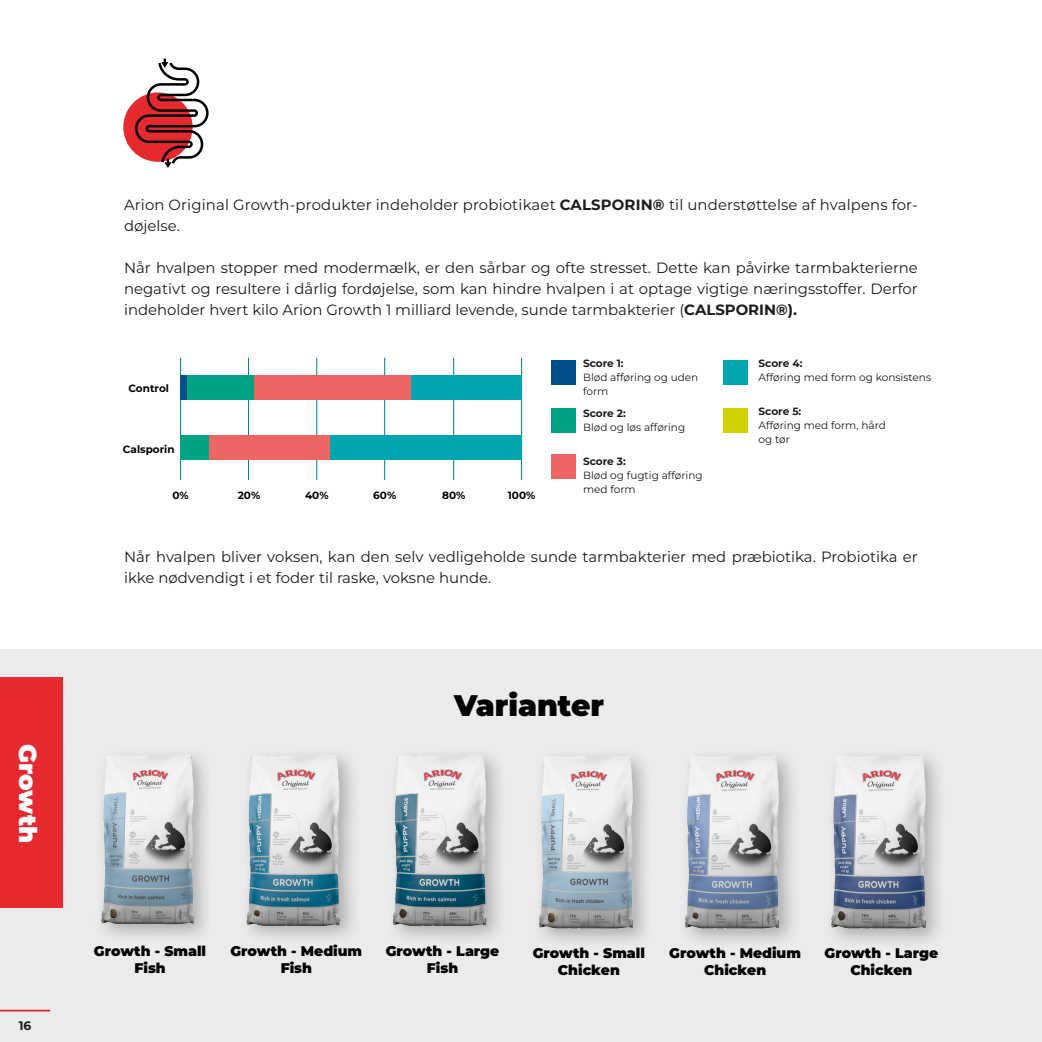
<style>
.page{position:relative;width:1042px;height:1042px;background:#fff}
.page>*{position:absolute;margin:0;border:0;box-sizing:border-box;transform-origin:0 0}
.Headline_2_-_17_pkt___-_sort{font:900 29.75px "Montserrat";color:#020304}
.t1{font:900 24.5px "Montserrat";color:#fff}
.t2{font:14.88px/21px "Montserrat";color:#1d1d1b}
.Headline_2_-_17_pkt___-_sort-2{font:900 14px "Montserrat";color:#020304}
.t3{font:700 12.25px "Montserrat";color:#1d1d1b}
.t4{font:10.5px/14px "Montserrat";color:#1d1d1b}
.t5{font:700 10.5px "Montserrat";letter-spacing:-.005em;color:#1d1d1b}
.t6{font:700 10.5px "Montserrat";color:#020203}
.s1{font-weight:700}
</style>
<div class="page">
<div style="left:0;top:649px;width:1042px;height:393px;background:#ebebeb"></div>
<img style="left:101px;top:754px;width:105px;height:183px">
<img style="left:246px;top:755px;width:107px;height:183px">
<img style="left:392px;top:755px;width:107px;height:184px">
<img style="left:539px;top:755px;width:107px;height:187px">
<img style="left:685px;top:755px;width:107px;height:187px">
<img style="left:792px;top:755px;width:147px;height:187px">
<div style="left:123px;top:92px;width:70px;height:70px;background:#e6292e;border-radius:50%"></div>
<svg style="left:135px;top:59px;width:74px;height:109px"></svg>
<div style="left:551px;top:360px;width:24px;height:25px;background:#00508c"></div>
<div style="left:723px;top:360px;width:24px;height:25px;background:#00a5b2"></div>
<div style="left:551px;top:408px;width:24px;height:25px;background:#00a484"></div>
<div style="left:723px;top:408px;width:24px;height:25px;background:#d3d200"></div>
<div style="left:551px;top:454px;width:24px;height:25px;background:#ec6763"></div>
<hr style="left:180px;top:358px;width:1px;height:122px;background:#00829d">
<hr style="left:248px;top:358px;width:1px;height:122px;background:#00829d">
<hr style="left:316px;top:358px;width:1px;height:122px;background:#00829d">
<hr style="left:384px;top:358px;width:1px;height:122px;background:#00829d">
<hr style="left:453px;top:358px;width:1px;height:122px;background:#00829d">
<hr style="left:521px;top:358px;width:1px;height:122px;background:#00829d">
<div style="left:180px;top:375px;width:10px;height:24px;background:#00508c"></div>
<div style="left:180px;top:436px;width:29px;height:24px;background:#00a481"></div>
<div style="left:188px;top:375px;width:66px;height:24px;background:#00a484"></div>
<div style="left:254px;top:375px;width:158px;height:24px;background:#ec6763"></div>
<div style="left:412px;top:375px;width:110px;height:24px;background:#00a5b2"></div>
<div style="left:329px;top:436px;width:193px;height:24px;background:#00a5b2"></div>
<div style="left:209px;top:436px;width:120px;height:24px;background:#ec6763"></div>
<div style="left:0;top:677px;width:63px;height:231px;background:#e6292e"></div>
<h2 class="t1" style="left:44px;top:744px;width:100px;rotate:90deg">Growth</h2>
<p class="t3" style="left:19px;top:1017px;width:14px">16</p>
<p class="t2" style="left:124px;top:194px;width:795px">Arion Original Growth-produkter indeholder probiotikaet <span class="s1">CALSPORIN®</span> til understøttelse af hvalpens for&shy;døjelse.</p>
<p class="t2" style="left:124px;top:257px;width:795px;text-align:justify">Når hvalpen stopper med modermælk, er den sårbar og ofte stresset. Dette kan påvirke tarmbakterierne negativt og resultere i dårlig fordøjelse, som kan hindre hvalpen i at optage vigtige næringsstoffer. Derfor indeholder hvert kilo Arion Growth 1 milliard levende, sunde tarmbakterier (<span class="s1">CALSPORIN®).</span></p>
<p class="t6" style="left:128px;top:381px;width:42px">Control</p>
<p class="t6" style="left:123px;top:442px;width:53px">Calsporin</p>
<p class="t6" style="left:172px;top:488px;width:18px">0%</p>
<p class="t6" style="left:238px;top:488px;width:24px">20%</p>
<p class="t6" style="left:305px;top:488px;width:25px">40%</p>
<p class="t6" style="left:373px;top:488px;width:24px">60%</p>
<p class="t6" style="left:442px;top:488px;width:25px">80%</p>
<p class="t6" style="left:508px;top:488px;width:29px">100%</p>
<p class="t5" style="left:583px;top:356px;width:42px">Score 1:</p>
<p class="t4" style="left:583px;top:369px;width:117px">Blød afføring og uden form</p>
<p class="t5" style="left:583px;top:406px;width:44px">Score 2:</p>
<p class="t4" style="left:583px;top:419px;width:104px">Blød og løs afføring</p>
<p class="t5" style="left:583px;top:454px;width:44px">Score 3:</p>
<p class="t4" style="left:583px;top:468px;width:121px">Blød og fugtig afføring med form</p>
<p class="t5" style="left:758px;top:356px;width:45px">Score 4:</p>
<p class="t4" style="left:758px;top:369px;width:174px">Afføring med form og konsistens</p>
<p class="t5" style="left:758px;top:404px;width:44px">Score 5:</p>
<p class="t4" style="left:758px;top:418px;width:129px">Afføring med form, hård og tør</p>
<p class="t2" style="left:124px;top:546px;width:795px">Når hvalpen bliver voksen, kan den selv vedligeholde sunde tarmbakterier med præbiotika. Probiotika er ikke nødvendigt i et foder til raske, voksne hunde.</p>
<p class="Headline_2_-_17_pkt___-_sort" style="left:454px;top:686px;width:152px">Varianter</p>
<p class="Headline_2_-_17_pkt___-_sort-2" style="left:94px;top:942px;width:114px">Growth - Small</p>
<p class="Headline_2_-_17_pkt___-_sort-2" style="left:134px;top:958px;width:33px">Fish</p>
<p class="Headline_2_-_17_pkt___-_sort-2" style="left:230px;top:942px;width:133px">Growth - Medium</p>
<p class="Headline_2_-_17_pkt___-_sort-2" style="left:281px;top:958px;width:33px">Fish</p>
<p class="Headline_2_-_17_pkt___-_sort-2" style="left:386px;top:942px;width:115px">Growth - Large</p>
<p class="Headline_2_-_17_pkt___-_sort-2" style="left:427px;top:958px;width:33px">Fish</p>
<p class="Headline_2_-_17_pkt___-_sort-2" style="left:533px;top:944px;width:114px">Growth - Small</p>
<p class="Headline_2_-_17_pkt___-_sort-2" style="left:558px;top:961px;width:64px">Chicken</p>
<p class="Headline_2_-_17_pkt___-_sort-2" style="left:669px;top:944px;width:133px">Growth - Medium</p>
<p class="Headline_2_-_17_pkt___-_sort-2" style="left:704px;top:961px;width:64px">Chicken</p>
<p class="Headline_2_-_17_pkt___-_sort-2" style="left:824px;top:944px;width:115px">Growth - Large</p>
<p class="Headline_2_-_17_pkt___-_sort-2" style="left:850px;top:961px;width:64px">Chicken</p>
</div>
